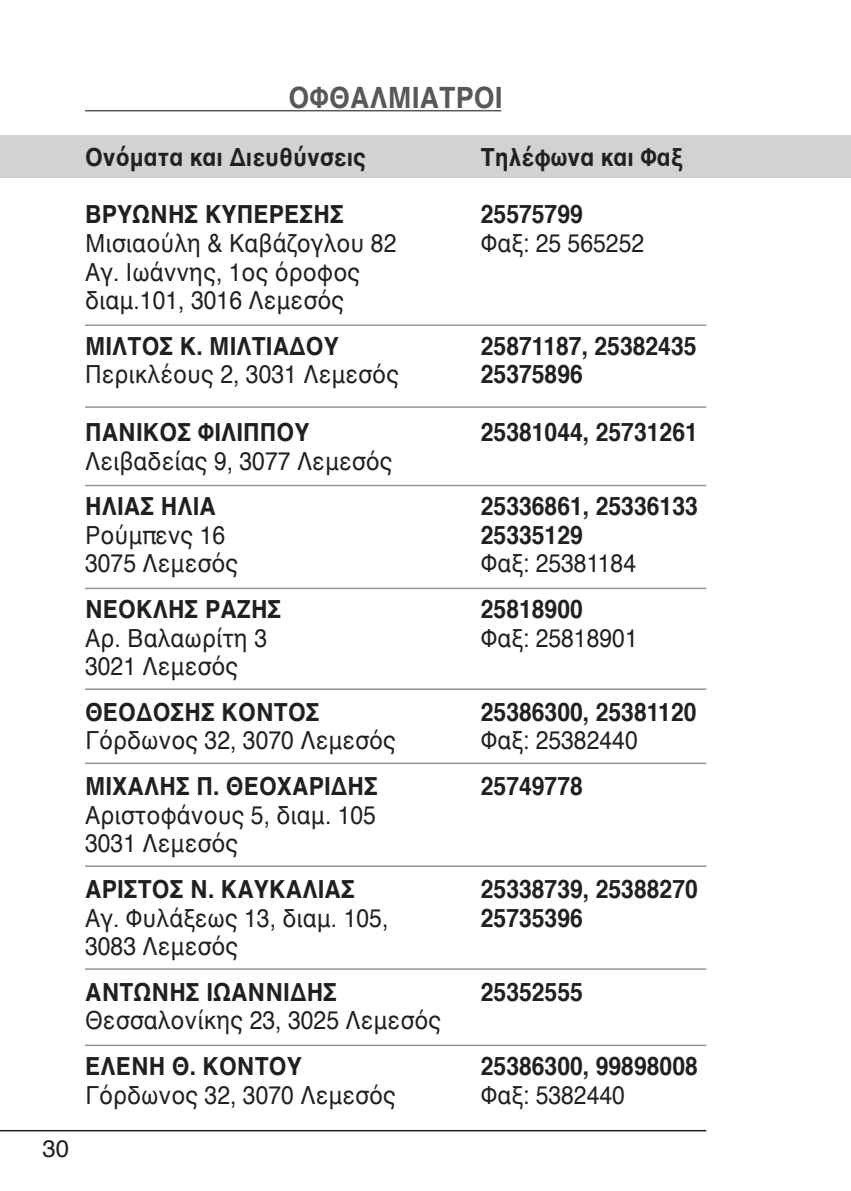
<style>
.page{position:relative;width:851px;height:1191px;background:#fff}
.page>*{position:absolute;margin:0;border:0;box-sizing:border-box;transform-origin:0 0}
.t1{font:700 30px "Helvetica";color:#57585a;scale:.9 1}
.t2{font:25.5px/28.8px "Helvetica";color:#231f20;scale:.9 1}
.t3{font:700 25.5px "Helvetica";color:#231f20;scale:.9 1}
.t4{font:24px "Helvetica";color:#231f20}
</style>
<div class="page">
<hr style="left:0;top:1130px;width:706px;height:1px;background:#231f20">
<div style="left:0;top:135px;width:850px;height:43px;background:#d1d2d4"></div>
<hr style="left:85px;top:110px;width:416px;height:1px;background:#57585a">
<hr style="left:85px;top:324px;width:621px;height:2px;background:#939598">
<hr style="left:85px;top:406px;width:621px;height:2px;background:#939598">
<hr style="left:85px;top:485px;width:621px;height:1px;background:#939598">
<hr style="left:85px;top:587px;width:621px;height:2px;background:#939598">
<hr style="left:85px;top:688px;width:621px;height:2px;background:#939598">
<hr style="left:85px;top:762px;width:621px;height:2px;background:#939598">
<hr style="left:85px;top:865px;width:621px;height:2px;background:#939598">
<hr style="left:85px;top:968px;width:621px;height:1px;background:#939598">
<hr style="left:85px;top:1044px;width:621px;height:2px;background:#939598">
<p class="t4" style="left:43px;top:1129px;width:28px">30</p>
<p class="t1" style="left:288px;top:73px;width:239px">ΟΦΘΑΛΜΙΑΤΡΟΙ</p>
<p class="t3" style="left:85px;top:136px;width:313px">Ονόματα και Διευθύνσεις</p>
<p class="t3" style="left:480px;top:136px;width:225px">Τηλέφωνα και Φαξ</p>
<p class="t3" style="left:85px;top:193px;width:289px">ΒΡΥΩΝΗΣ ΚΥΠΕΡΕΣΗΣ</p>
<p class="t3" style="left:480px;top:193px;width:115px">25575799</p>
<p class="t2" style="left:85px;top:229px;width:347px">Μισιαούλη &amp; Καβάζογλου 82</p>
<p class="t2" style="left:480px;top:229px;width:183px">Φαξ: 25 565252</p>
<p class="t2" style="left:85px;top:258px;width:307px">Αγ. Ιωάννης, 1ος όροφος διαμ.101, 3016 Λεμεσός</p>
<p class="t3" style="left:85px;top:325px;width:283px">ΜΙΛΤΟΣ Κ. ΜΙΛΤΙΑΔΟΥ</p>
<p class="t3" style="left:480px;top:325px;width:241px">25871187, 25382435</p>
<p class="t2" style="left:85px;top:361px;width:350px">Περικλέους 2, 3031 Λεμεσός</p>
<p class="t3" style="left:480px;top:354px;width:115px">25375896</p>
<p class="t3" style="left:85px;top:411px;width:251px">ΠΑΝΙΚΟΣ ΦΙΛΙΠΠΟΥ</p>
<p class="t3" style="left:480px;top:411px;width:243px">25381044, 25731261</p>
<p class="t2" style="left:85px;top:447px;width:343px">Λειβαδείας 9, 3077 Λεμεσός</p>
<p class="t3" style="left:85px;top:485px;width:147px">ΗΛΙΑΣ ΗΛΙΑ</p>
<p class="t3" style="left:480px;top:485px;width:243px">25336861, 25336133</p>
<p class="t2" style="left:85px;top:521px;width:157px">Ρούμπενς 16</p>
<p class="t3" style="left:480px;top:514px;width:115px">25335129</p>
<p class="t2" style="left:85px;top:550px;width:172px">3075 Λεμεσός</p>
<p class="t2" style="left:480px;top:550px;width:174px">Φαξ: 25381184</p>
<p class="t3" style="left:85px;top:588px;width:220px">ΝΕΟΚΛΗΣ ΡΑΖΗΣ</p>
<p class="t3" style="left:480px;top:588px;width:115px">25818900</p>
<p class="t2" style="left:85px;top:624px;width:204px">Αρ. Βαλαωρίτη 3</p>
<p class="t2" style="left:480px;top:624px;width:176px">Φαξ: 25818901</p>
<p class="t2" style="left:85px;top:653px;width:172px">3021 Λεμεσός</p>
<p class="t3" style="left:85px;top:691px;width:262px">ΘΕΟΔΟΣΗΣ ΚΟΝΤΟΣ</p>
<p class="t3" style="left:480px;top:691px;width:241px">25386300, 25381120</p>
<p class="t2" style="left:85px;top:727px;width:347px">Γόρδωνος 32, 3070 Λεμεσός</p>
<p class="t2" style="left:480px;top:727px;width:176px">Φαξ: 25382440</p>
<p class="t3" style="left:85px;top:765px;width:327px">ΜΙΧΑΛΗΣ Π. ΘΕΟΧΑΡΙΔΗΣ</p>
<p class="t3" style="left:480px;top:765px;width:115px">25749778</p>
<p class="t2" style="left:85px;top:801px;width:325px">Αριστοφάνους 5, διαμ. 105<br>3031 Λεμεσός</p>
<p class="t3" style="left:85px;top:868px;width:301px">ΑΡΙΣΤΟΣ Ν. ΚΑΥΚΑΛΙΑΣ</p>
<p class="t3" style="left:480px;top:868px;width:243px">25338739, 25388270</p>
<p class="t2" style="left:85px;top:904px;width:338px">Αγ. Φυλάξεως 13, διαμ. 105,</p>
<p class="t3" style="left:480px;top:897px;width:115px">25735396</p>
<p class="t2" style="left:85px;top:932px;width:172px">3083 Λεμεσός</p>
<p class="t3" style="left:85px;top:971px;width:19px">αντωνης</p>
<p class="t3" style="left:206px;top:971px;width:17px">ιωαννιδης</p>
<p class="t3" style="left:480px;top:971px;width:115px">25352555</p>
<p class="t2" style="left:85px;top:1006px;width:397px">Θεσσαλονίκης 23, 3025 Λεμεσός</p>
<p class="t3" style="left:85px;top:1045px;width:36px">Ελενη</p>
<p class="t3" style="left:172px;top:1045px;width:54px">θ. κοντου</p>
<p class="t3" style="left:480px;top:1045px;width:243px">25386300, 99898008</p>
<p class="t2" style="left:85px;top:1081px;width:347px">Γόρδωνος 32, 3070 Λεμεσός</p>
<p class="t2" style="left:480px;top:1081px;width:162px">Φαξ: 5382440</p>
</div>
